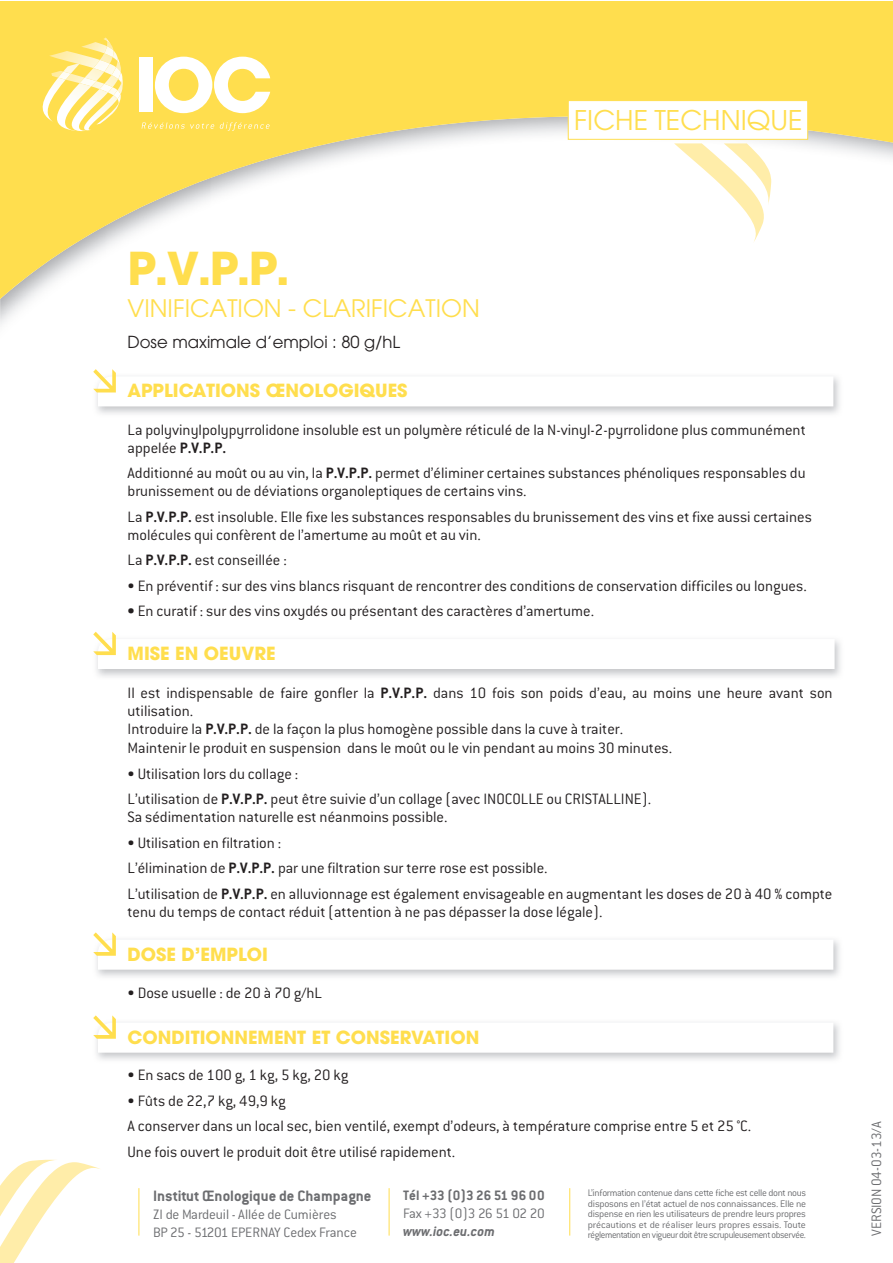
<style>
.page{position:relative;width:893px;height:1263px;background:#fff}
.page>*{position:absolute;margin:0;border:0;box-sizing:border-box;transform-origin:0 0}
.t1{font:700 45px "Avant Garde LT";color:#ffde4e}
.t2{font:27px "Avant Garde LT";color:#ffde4e}
.t3{font:24px "Avant Garde LT";color:#ffde4e}
.t4{font:700 18px "Avant Garde LT";color:#ffde4e}
.t5{font:300 16.5px/18px "Conduit ITC";color:#231f20}
.t6{font:700 16.5px "Conduit ITC";color:#6c6d70}
.t7{font:16.5px "Avant Garde LT";color:#231f20}
.t8{font:300 15px/18px "Conduit ITC";letter-spacing:-.01em;color:#6c6d70}
.t9{font:700 15px "Conduit ITC";color:#6c6d70}
.t10{font:300 15px "Conduit ITC";letter-spacing:-.03em;color:#6c6d70}
.t11{font:italic 700 15px "Conduit ITC";color:#6c6d70}
.t12{font:300 10.5px/10.5px "Conduit ITC";letter-spacing:-.035em;color:#6c6d70;text-align:justify}
.s1{font-weight:700}
</style>
<div class="page">
<svg style="left:0;top:2px;width:893px;height:323px"></svg>
<svg style="left:567px;top:100px;width:241px;height:40px"></svg>
<img style="left:49px;top:51px;width:6px;height:13px">
<img style="left:121px;top:106px;width:2px;height:25px">
<img style="left:71px;top:106px;width:50px;height:26px">
<img style="left:55px;top:37px;width:58px;height:94px">
<img style="left:93px;top:60px;width:10px;height:12px">
<img style="left:80px;top:78px;width:16px;height:8px">
<svg style="left:103px;top:37px;width:20px;height:69px"></svg>
<img style="left:39px;top:64px;width:40px;height:59px">
<svg style="left:58px;top:71px;width:13px;height:9px"></svg>
<svg style="left:142px;top:122px;width:72px;height:7px"></svg>
<svg style="left:220px;top:122px;width:50px;height:9px"></svg>
<div style="left:139px;top:58px;width:14px;height:54px;background:#fff"></div>
<svg style="left:155px;top:57px;width:115px;height:56px"></svg>
<img style="left:674px;top:143px;width:92px;height:100px">
<img style="left:724px;top:143px;width:47px;height:63px">
<svg style="left:0;top:1160px;width:100px;height:103px"></svg>
<hr style="left:139px;top:1188px;width:1px;height:47px;background:#ffde4e">
<hr style="left:389px;top:1188px;width:1px;height:47px;background:#ffde4e">
<hr style="left:569px;top:1188px;width:1px;height:47px;background:#ffde4e">
<svg style="left:93px;top:369px;width:740px;height:37px"></svg>
<svg style="left:93px;top:632px;width:742px;height:37px"></svg>
<svg style="left:93px;top:932px;width:740px;height:38px"></svg>
<svg style="left:93px;top:1015px;width:740px;height:38px"></svg>
<h2 class="t2" style="left:574px;top:105px;width:230px">FICHE TECHNIQUE</h2>
<h1 class="t1" style="left:128px;top:239px;width:164px">P.V.P.P.</h1>
<h3 class="t3" style="left:128px;top:294px;width:354px">VINIFICATION - CLARIFICATION</h3>
<p class="t7" style="left:128px;top:332px;width:274px">Dose maximale d’emploi : 80 g/hL</p>
<p class="t4" style="left:128px;top:378px;width:281px">APPLICATIONS ŒNOLOGIQUES</p>
<p class="t5" style="left:128px;top:421px;width:680px">La polyvinylpolypyrrolidone insoluble est un polymère réticulé de la N-vinyl-2-pyrrolidone plus communément appelée <span class="s1">P.V.P.P.</span></p>
<p class="t5" style="left:128px;top:464px;width:679px">Additionné au moût ou au vin, la <span class="s1">P.V.P.P.</span> permet d’éliminer certaines substances phénoliques responsables du brunissement ou de déviations organoleptiques de certains vins.</p>
<p class="t5" style="left:128px;top:508px;width:686px">La <span class="s1">P.V.P.P.</span> est insoluble. Elle fixe les substances responsables du brunissement des vins et fixe aussi certaines molécules qui confèrent de l’amertume au moût et au vin.</p>
<p class="t5" style="left:128px;top:551px;width:161px">La <span class="s1">P.V.P.P.</span> est conseillée :</p>
<p class="t5" style="left:128px;top:577px;width:681px">• En préventif : sur des vins blancs risquant de rencontrer des conditions de conservation difficiles ou longues.</p>
<p class="t5" style="left:128px;top:602px;width:468px"><span class="s1">•</span> En curatif : sur des vins oxydés ou présentant des caractères d’amertume.</p>
<p class="t4" style="left:128px;top:642px;width:150px">MISE EN OEUVRE</p>
<p class="t5" style="left:128px;top:684px;width:707px">Il est indispensable de faire gonfler la <span class="s1">P.V.P.P.</span> dans 10 fois son poids d’eau, au moins une heure avant son utilisation.<br>Introduire la <span class="s1">P.V.P.P.</span> de la façon la plus homogène possible dans la cuve à traiter.</p>
<p class="t5" style="left:128px;top:739px;width:546px">Maintenir le produit en suspension dans le moût ou le vin pendant au moins 30 minutes.</p>
<p class="t5" style="left:128px;top:761px;width:525px;line-height:25.5px">• Utilisation lors du collage :<br>L’utilisation de <span class="s1">P.V.P.P.</span> peut être suivie d’un collage (avec INOCOLLE ou CRISTALLINE).</p>
<p class="t5" style="left:128px;top:808px;width:322px">Sa sédimentation naturelle est néanmoins possible.</p>
<p class="t5" style="left:128px;top:830px;width:706px;line-height:25.5px">• Utilisation en filtration :<br>L’élimination de <span class="s1">P.V.P.P.</span> par une filtration sur terre rose est possible.<br>L’utilisation de <span class="s1">P.V.P.P.</span> en alluvionnage est également envisageable en augmentant les doses de 20 à 40 % compte</p>
<p class="t5" style="left:128px;top:903px;width:476px">tenu du temps de contact réduit (attention à ne pas dépasser la dose légale).</p>
<p class="t4" style="left:128px;top:942px;width:142px">DOSE D’EMPLOI</p>
<p class="t5" style="left:128px;top:983px;width:196px">• Dose usuelle : de 20 à 70 g/hL</p>
<p class="t4" style="left:128px;top:1025px;width:353px">CONDITIONNEMENT ET CONSERVATION</p>
<p class="t5" style="left:128px;top:1066px;width:222px">• En sacs de 100 g, 1 kg, 5 kg, 20 kg</p>
<p class="t5" style="left:128px;top:1088px;width:625px;line-height:25.5px">• Fûts de 22,7 kg, 49,9 kg<br>A conserver dans un local sec, bien ventilé, exempt d’odeurs, à température comprise entre 5 et 25 °C.<br>Une fois ouvert le produit doit être utilisé rapidement.</p>
<p class="t6" style="left:153px;top:1186px;width:220px">Institut Œnologique de Champagne</p>
<p class="t8" style="left:153px;top:1205px;width:205px">ZI de Mardeuil - Allée de Cumières<br>BP 25 - 51201 EPERNAY Cedex France</p>
<p class="t9" style="left:403px;top:1186px;width:143px">Tél +33 (0)3 26 51 96 00</p>
<p class="t10" style="left:403px;top:1205px;width:143px">Fax +33 (0)3 26 51 02 20</p>
<p class="t11" style="left:403px;top:1222px;width:93px">www.ioc.eu.com</p>
<p class="t12" style="left:588px;top:1188px;width:220px">L’information contenue dans cette fiche est celle dont nous disposons en l’état actuel de nos connaissances. Elle ne dispense en rien les utilisateurs de prendre leurs propres précautions et de réaliser leurs propres essais. Toute réglementationenvigueurdoitêtrescrupuleusementobservée.</p>
<p class="t8" style="left:867px;top:1235px;width:116px;rotate:-90deg">VERSION 04-03-13/A</p>
</div>
